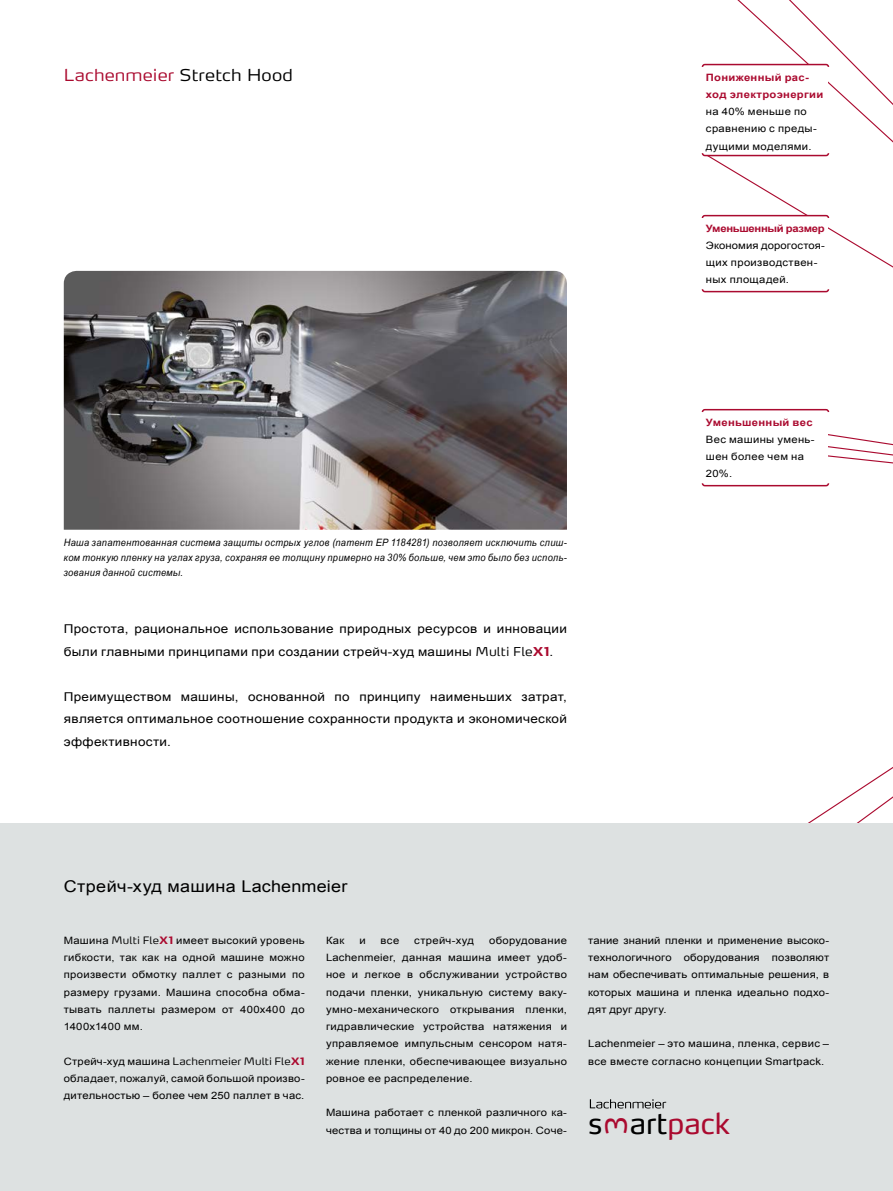
<style>
.page{position:relative;width:893px;height:1191px;background:#fff}
.page>*{position:absolute;margin:0;border:0;box-sizing:border-box;transform-origin:0 0}
.t1{font:28.8px "Max Pro";color:#aa0a2f}
.t2{font:28.8px "Max Pro";color:#000}
.t3{font:16.2px "Arial";letter-spacing:.02em;color:#000;scale:1.11 1}
.t4{font:300 16.2px "Max Pro";letter-spacing:.01em;color:#aa0a2f;scale:1.11 1}
.t5{font:12.15px/22.5px "Arial";letter-spacing:.025em;color:#000;scale:1.11 1}
.t6{font:10.2px/17.2px "Arial";letter-spacing:.025em;color:#000;scale:1.11 1}
.t7{font:italic 10.2px/15px "Arial Narrow";letter-spacing:.03em;color:#000;text-align:justify;scale:1.11 1}
.t8{font:700 10.2px/17.2px "Arial";letter-spacing:.025em;color:#aa0a2f;scale:1.11 1}
.t9{font:300 10.2px "Max Pro";letter-spacing:.005em;color:#000;scale:1.11 1}
.t10{font:700 10.2px "Arial";letter-spacing:-.025em;color:#aa0a2f;scale:1.11 1}
.s1{color:#000}
.s2{font-family:"Max Pro";font-weight:300}
.s3{font-family:"Max Pro";font-weight:700;color:#aa0a2f}
.s4{font-family:"Arial";font-weight:400}
.s5{font-weight:700;color:#aa0a2f}
</style>
<div class="page">
<div style="left:0;top:823px;width:893px;height:368px;background:#dde1e1"></div>
<svg style="left:709px;top:0;width:184px;height:822px"></svg>
<svg style="left:590px;top:1099px;width:76px;height:9px"></svg>
<div style="left:702px;top:216px;width:126px;height:76px;background:#fff"></div>
<svg style="left:701px;top:288px;width:129px;height:5px"></svg>
<svg style="left:701px;top:214px;width:129px;height:5px"></svg>
<div style="left:702px;top:410px;width:126px;height:76px;background:#fff"></div>
<svg style="left:701px;top:482px;width:129px;height:5px"></svg>
<svg style="left:701px;top:408px;width:129px;height:5px"></svg>
<div style="left:702px;top:65px;width:126px;height:91px;background:#fff"></div>
<svg style="left:701px;top:152px;width:129px;height:5px"></svg>
<svg style="left:701px;top:63px;width:129px;height:5px"></svg>
<img style="left:64px;top:271px;width:503px;height:259px">
<hr style="left:892px;top:64px;width:1px;height:724px;background:#fff">
<h2 class="t4" style="left:64px;top:65px;width:208px">Lachenmeier <span class="s1">Stretch Hood</span></h2>
<p class="t8" style="left:706px;top:68px;width:107px">Пониженный рас&shy;ход электроэнергии</p>
<p class="t6" style="left:706px;top:103px;width:101px">на 40% меньше по сравнению с преды&shy;дущими моделями.</p>
<p class="t10" style="left:706px;top:221px;width:108px">Уменьшенный размер</p>
<p class="t6" style="left:706px;top:236px;width:109px">Экономия дорогостоя&shy;щих производствен&shy;ных площадей.</p>
<p class="t7" style="left:64px;top:534px;width:455px">Наша запатентованная система защиты острых углов (патент EP 1184281) позволяет исключить слиш&shy;ком тонкую пленку на углах груза, сохраняя ее толщину примерно на 30% больше, чем это было без исполь&shy;зования данной системы.</p>
<p class="t5" style="left:64px;top:617px;width:455px">Простота, рациональное использование природных ресурсов и инновации были главными принципами при создании стрейч-худ машины <span class="s2">Multi Fle</span><span class="s3">X1</span>.</p>
<p class="t5" style="left:64px;top:685px;width:455px;text-align:justify">Преимуществом машины, основанной по принципу наименьших затрат, является оптимальное соотношение сохранности продукта и экономической эффективности.</p>
<p class="t8" style="left:706px;top:413px;width:98px">Уменьшенный вес</p>
<p class="t6" style="left:706px;top:430px;width:99px">Вес машины умень&shy;шен более чем на<br>20%.</p>
<h2 class="t3" style="left:64px;top:875px;width:257px">Стрейч-худ машина Lachenmeier</h2>
<p class="t6" style="left:64px;top:931px;width:219px;text-align:justify">Машина <span class="s2">Multi Fle</span><span class="s3">X1</span> имеет высокий уровень гибкости, так как на одной машине можно произвести обмотку паллет с разными по размеру грузами. Машина способна обма&shy;тывать паллеты размером от 400х400 до 1400х1400 мм.</p>
<p class="t9" style="left:64px;top:1054px;width:219px"><span class="s4">Стрейч-худ машина</span> Lachenmeier Multi Fle<span class="s5">X1</span></p>
<p class="t6" style="left:64px;top:1069px;width:219px">обладает, пожалуй, самой большой произво&shy;дительностью – более чем 250 паллет в час.</p>
<p class="t6" style="left:326px;top:931px;width:219px;text-align:justify;text-indent:163px">оборудование Lachenmeier, данная машина имеет удоб&shy;ное и легкое в обслуживании устройство подачи пленки, уникальную систему ваку&shy;умно-механического открывания пленки, гидравлические устройства натяжения и управляемое импульсным сенсором натя&shy;жение пленки, обеспечивающее визуально ровное ее распределение.</p>
<p class="t6" style="left:326px;top:1104px;width:219px">Машина работает с пленкой различного ка&shy;чества и толщины от 40 до 200 микрон. Соче-</p>
<p class="t6" style="left:326px;top:931px;width:18px">Как</p>
<p class="t6" style="left:359px;top:931px;width:7px">и</p>
<p class="t6" style="left:381px;top:931px;width:18px">все</p>
<p class="t6" style="left:414px;top:931px;width:55px">стрейч-худ</p>
<p class="t6" style="left:588px;top:931px;width:219px;text-align:justify">тание знаний пленки и применение высоко&shy;технологичного оборудования позволяют нам обеспечивать оптимальные решения, в которых машина и пленка идеально подхо&shy;дят друг другу.</p>
<p class="t6" style="left:588px;top:1035px;width:219px">Lachenmeier – это машина, пленка, сервис – все вместе согласно концепции Smartpack.</p>
<h1 class="t2" style="left:588px;top:1104px;width:16px">s</h1>
<h1 class="t1" style="left:598px;top:1134px;width:20px;rotate:-90deg">3</h1>
<h1 class="t1" style="left:630px;top:1104px;width:102px"><span class="s1">art</span>pack</h1>
</div>
